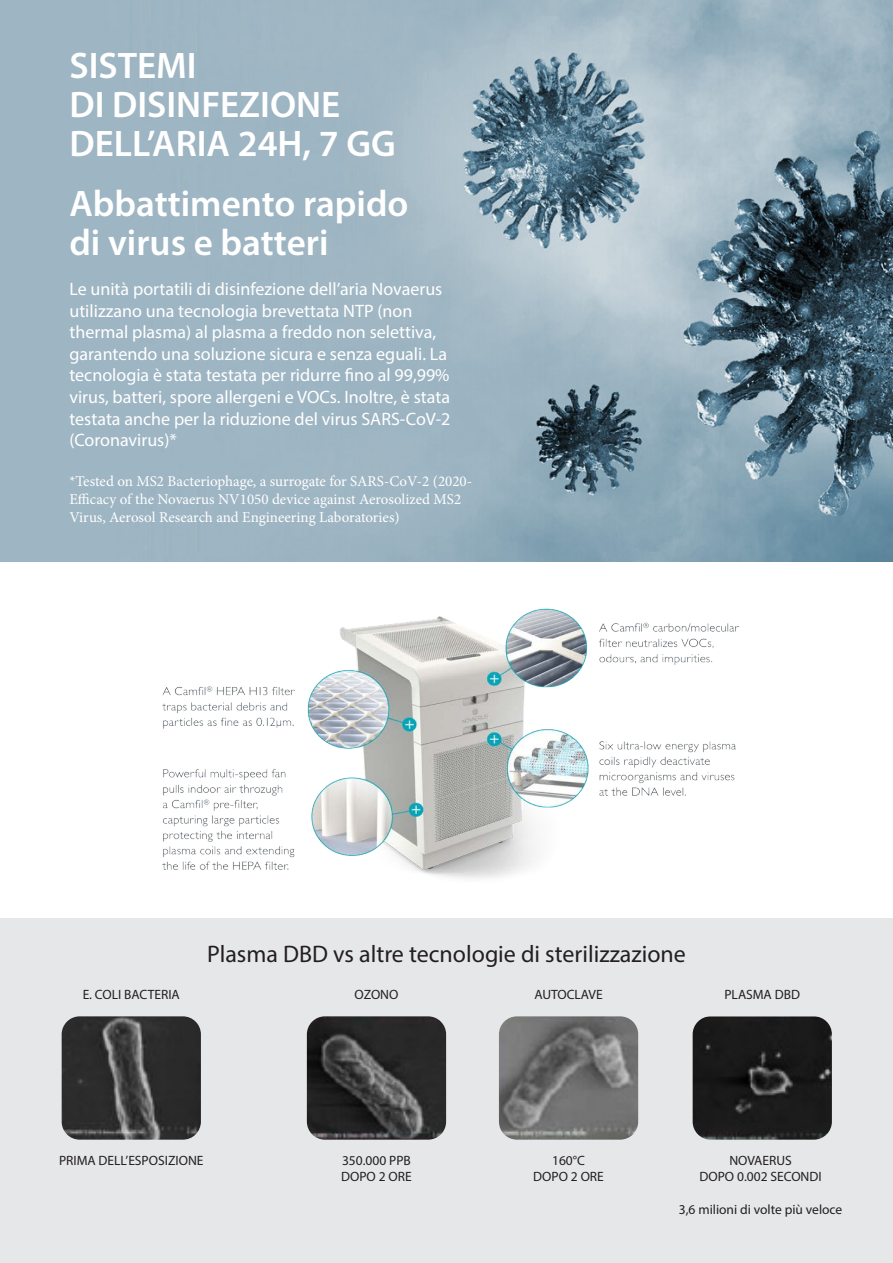
<style>
.page{position:relative;width:893px;height:1263px;background:#fff}
.page>*{position:absolute;margin:0;border:0;box-sizing:border-box;transform-origin:0 0}
.t1{font:600 37.05px/38.8px "Myriad Pro";color:#fff}
.t2{font:24px "Myriad Pro";color:#231f20}
.t3{font:18px/21.6px "Myriad Pro";color:#fff}
.t4{font:15px/18px "Minion Pro";color:#fff}
.t5{font:13.5px/16.2px "Myriad Pro";color:#231f20;text-align:center}
</style>
<div class="page">
<div style="left:0;top:918px;width:893px;height:345px;background:#e6e7e9"></div>
<img style="left:0;top:0;width:893px;height:561px">
<img style="left:162px;top:608px;width:577px;height:271px">
<img style="left:62px;top:1016px;width:139px;height:124px">
<img style="left:307px;top:1016px;width:139px;height:124px">
<img style="left:499px;top:1016px;width:139px;height:124px">
<img style="left:693px;top:1016px;width:139px;height:124px">
<h1 class="t1" style="left:69px;top:45px;width:328px">SISTEMI<br>DI DISINFEZIONE<br>DELL’ARIA 24H, 7 GG</h1>
<h1 class="t1" style="left:69px;top:183px;width:341px">Abbattimento rapido di virus e batteri</h1>
<p class="t3" style="left:69px;top:278px;width:382px">Le unità portatili di disinfezione dell’aria Novaerus utilizzano una tecnologia brevettata NTP (non thermal plasma) al plasma a freddo non selettiva, garantendo una soluzione sicura e senza eguali. La tecnologia è stata testata per ridurre fino al 99,99% virus, batteri, spore allergeni e VOCs. Inoltre, è stata testata anche per la riduzione del virus SARS-CoV-2 (Coronavirus)*</p>
<p class="t4" style="left:69px;top:472px;width:404px">*Tested on MS2 Bacteriophage, a surrogate for SARS-CoV-2 (2020-<br>Efficacy of the Novaerus NV1050 device against Aerosolized MS2<br>Virus, Aerosol Research and Engineering Laboratories)</p>
<h2 class="t2" style="left:207px;top:939px;width:480px">Plasma DBD vs altre tecnologie di sterilizzazione</h2>
<p class="t5" style="left:83px;top:986px;width:99px">E. COLI BACTERIA</p>
<p class="t5" style="left:354px;top:986px;width:45px">OZONO</p>
<p class="t5" style="left:534px;top:986px;width:70px">AUTOCLAVE</p>
<p class="t5" style="left:724px;top:986px;width:77px">PLASMA DBD</p>
<p class="t5" style="left:59px;top:1152px;width:146px">PRIMA DELL’ESPOSIZIONE</p>
<p class="t5" style="left:341px;top:1152px;width:72px;text-align:left">350.000 PPB<br>DOPO 2 ORE</p>
<p class="t5" style="left:533px;top:1152px;width:72px">160°C<br>DOPO 2 ORE</p>
<p class="t5" style="left:699px;top:1152px;width:124px">NOVAERUS<br>DOPO 0.002 SECONDI</p>
<p class="t5" style="left:679px;top:1201px;width:165px">3,6 milioni di volte più veloce</p>
</div>
